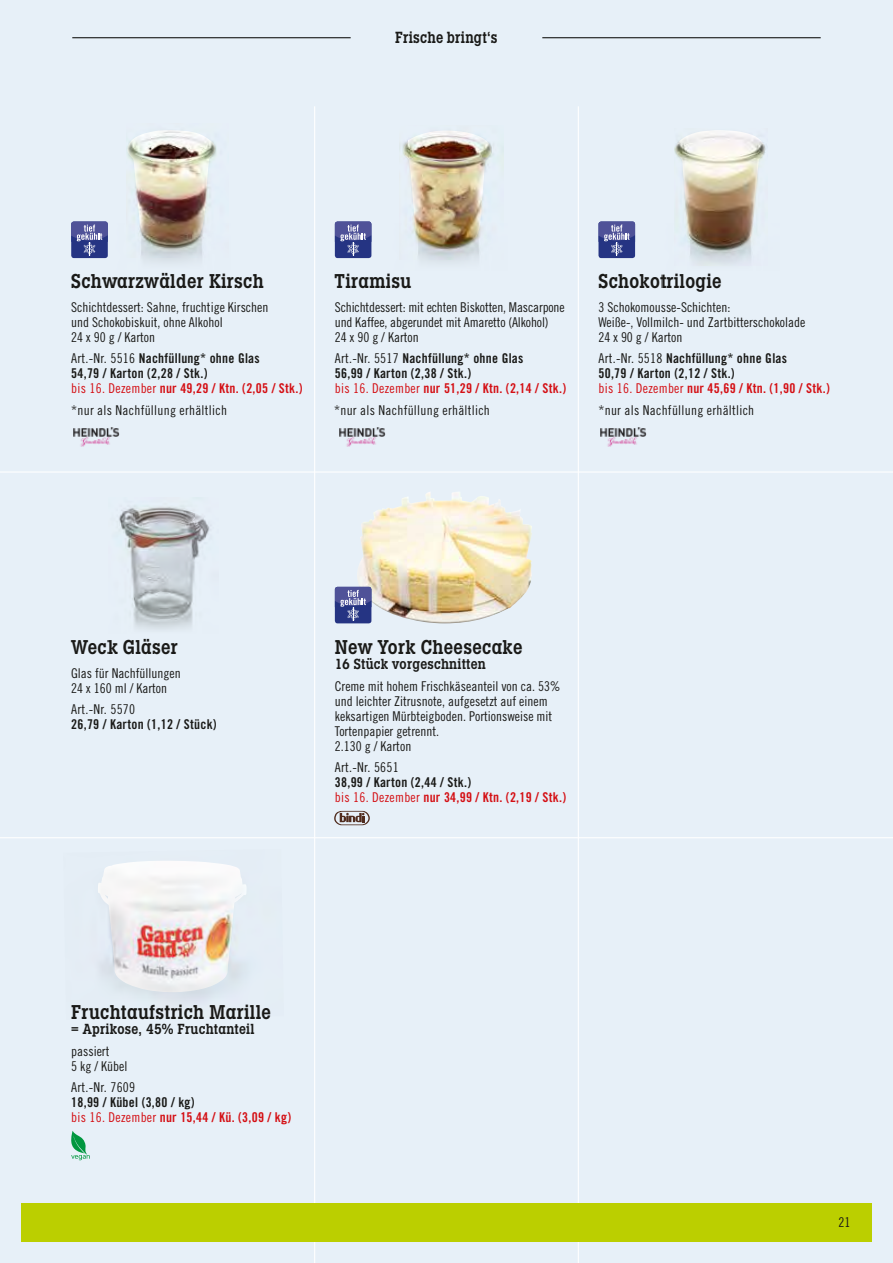
<style>
.page{position:relative;width:893px;height:1263px;background:#e7f0f8}
.page>*{position:absolute;margin:0;border:0;box-sizing:border-box;transform-origin:0 0}
.t1{font:600 condensed 19.5px "Lubalin Graph Std";letter-spacing:.02em;color:#1a1a18}
.t2{font:600 condensed 15.75px "Lubalin Graph Std";letter-spacing:.02em;color:#1a1a18;scale:.95 1}
.t3{font:600 condensed 14.25px "Lubalin Graph Std";letter-spacing:.02em;color:#1a1a18}
.t4{font:13.5px/15px "Trade Gothic LT Std Cn 18";color:#1a1a18}
.t5{font:13.5px/15px "Trade Gothic LT Std Bd Cn 20";letter-spacing:.02em;color:#1a1a18}
.t6{font:13.5px "Trade Gothic LT Std Cn 18";letter-spacing:.02em;color:#1a1a18}
.t7{font:13.5px/15px "Trade Gothic LT Std Bd Cn 20";letter-spacing:.02em;color:#d40f14}
.s1{font-family:"Trade Gothic LT Std Cn 18"}
.s2{font-family:"Trade Gothic LT Std Cn 18";color:#d40f14}
.s3{color:#d40f14}
.s4{color:#1a1a18}
</style>
<div class="page">
<hr style="left:0;top:471px;width:893px;height:2px;background:#fff">
<hr style="left:0;top:837px;width:893px;height:1px;background:#fff">
<hr style="left:314px;top:106px;width:1px;height:1157px;background:#fff">
<hr style="left:578px;top:106px;width:1px;height:1157px;background:#fff">
<hr style="left:72px;top:37px;width:279px;height:1px;background:#1a1a18">
<hr style="left:542px;top:37px;width:279px;height:1px;background:#1a1a18">
<div style="left:21px;top:1203px;width:851px;height:39px;background:#bbcf00"></div>
<div style="left:71px;top:221px;width:37px;height:37px;background:#253483;border-radius:3px"></div>
<img style="left:71px;top:221px;width:37px;height:19px">
<svg style="left:77px;top:225px;width:25px;height:31px"></svg>
<div style="left:335px;top:221px;width:36px;height:37px;background:#253483;border-radius:3px"></div>
<img style="left:335px;top:221px;width:36px;height:17px">
<svg style="left:340px;top:225px;width:26px;height:31px"></svg>
<div style="left:598px;top:221px;width:37px;height:37px;background:#253483;border-radius:3px"></div>
<img style="left:598px;top:221px;width:37px;height:19px">
<svg style="left:604px;top:225px;width:25px;height:31px"></svg>
<img style="left:119px;top:505px;width:92px;height:125px">
<img style="left:356px;top:492px;width:176px;height:131px">
<div style="left:335px;top:587px;width:36px;height:36px;background:#253483;border-radius:3px"></div>
<img style="left:335px;top:587px;width:36px;height:17px">
<svg style="left:340px;top:590px;width:26px;height:31px"></svg>
<img style="left:127px;top:130px;width:90px;height:93px">
<img style="left:139px;top:223px;width:66px;height:39px">
<img style="left:402px;top:131px;width:90px;height:92px">
<img style="left:412px;top:223px;width:71px;height:39px">
<img style="left:675px;top:130px;width:91px;height:93px">
<img style="left:684px;top:223px;width:69px;height:43px">
<img style="left:98px;top:861px;width:149px;height:131px">
<svg style="left:71px;top:1131px;width:19px;height:29px"></svg>
<svg style="left:334px;top:811px;width:36px;height:14px"></svg>
<img style="left:73px;top:427px;width:47px;height:20px">
<img style="left:339px;top:427px;width:47px;height:20px">
<img style="left:600px;top:427px;width:47px;height:20px">
<p class="t2" style="left:395px;top:27px;width:109px">Frische bringt‘s</p>
<h1 class="t1" style="left:71px;top:268px;width:194px">Schwarzwälder Kirsch</h1>
<p class="t4" style="left:71px;top:299px;width:199px">Schichtdessert: Sahne, fruchtige Kirschen und Schokobiskuit, ohne Alkohol<br>24 x 90 g / Karton</p>
<p class="t5" style="left:71px;top:350px;width:233px"><span class="s1">Art.-Nr. 5516</span> Nachfüllung* ohne Glas<br>54,79 / Karton (2,28 / Stk.)<br><span class="s2">bis 16. Dezember</span> <span class="s3">nur 49,29 / Ktn. (2,05 / Stk.)</span></p>
<p class="t6" style="left:71px;top:402px;width:157px">*nur als Nachfüllung erhältlich</p>
<h1 class="t1" style="left:335px;top:268px;width:78px">Tiramisu</h1>
<p class="t4" style="left:335px;top:299px;width:231px">Schichtdessert: mit echten Biskotten, Mascarpone und Kaffee, abgerundet mit Amaretto (Alkohol)<br>24 x 90 g / Karton</p>
<p class="t5" style="left:335px;top:350px;width:233px"><span class="s1">Art.-Nr. 5517</span> Nachfüllung* ohne Glas<br>56,99 / Karton (2,38 / Stk.)<br><span class="s2">bis 16. Dezember</span> <span class="s3">nur 51,29 / Ktn. (2,14 / Stk.)</span></p>
<h1 class="t1" style="left:598px;top:268px;width:125px">Schokotrilogie</h1>
<p class="t4" style="left:598px;top:299px;width:208px">3 Schokomousse-Schichten:<br>Weiße-, Vollmilch- und Zartbitterschokolade<br>24 x 90 g / Karton</p>
<p class="t5" style="left:598px;top:350px;width:233px"><span class="s1">Art.-Nr. 5518</span> Nachfüllung* ohne Glas<br>50,79 / Karton (2,12 / Stk.)<br><span class="s2">bis 16. Dezember</span> <span class="s3">nur 45,69 / Ktn. (1,90 / Stk.)</span></p>
<p class="t6" style="left:334px;top:402px;width:157px">*nur als Nachfüllung erhältlich</p>
<p class="t6" style="left:598px;top:402px;width:157px">*nur als Nachfüllung erhältlich</p>
<h1 class="t1" style="left:71px;top:635px;width:108px">Weck Gläser</h1>
<p class="t4" style="left:71px;top:666px;width:111px">Glas für Nachfüllungen<br>24 x 160 ml / Karton</p>
<p class="t6" style="left:71px;top:701px;width:65px">Art.-Nr. 5570</p>
<p class="t5" style="left:71px;top:717px;width:147px">26,79 / Karton (1,12 / Stück)</p>
<h1 class="t1" style="left:335px;top:635px;width:189px">New York Cheesecake</h1>
<p class="t3" style="left:335px;top:655px;width:152px">16 Stück vorgeschnitten</p>
<p class="t4" style="left:335px;top:678px;width:227px">Creme mit hohem Frischkäseanteil von ca. 53% und leichter Zitrusnote, aufgesetzt auf einem keksartigen Mürbteigboden. Portionsweise mit Tortenpapier getrennt.<br>2.130 g / Karton</p>
<p class="t6" style="left:335px;top:759px;width:65px">Art.-Nr. 5651</p>
<p class="t7" style="left:335px;top:774px;width:233px"><span class="s4">38,99 / Karton (2,44 / Stk.)<br></span><span class="s1">bis 16. Dezember</span> nur 34,99 / Ktn. (2,19 / Stk.)</p>
<h1 class="t1" style="left:71px;top:1000px;width:201px">Fruchtaufstrich Marille</h1>
<p class="t3" style="left:71px;top:1020px;width:185px">= Aprikose, 45% Fruchtanteil</p>
<p class="t4" style="left:71px;top:1043px;width:58px">passiert<br>5 kg / Kübel</p>
<p class="t6" style="left:71px;top:1079px;width:65px">Art.-Nr. 7609</p>
<p class="t7" style="left:71px;top:1094px;width:221px"><span class="s4">18,99 / Kübel (3,80 / kg)<br></span><span class="s1">bis 16. Dezember</span> nur 15,44 / Kü. (3,09 / kg)</p>
<p class="t4" style="left:838px;top:1214px;width:13px">21</p>
</div>
